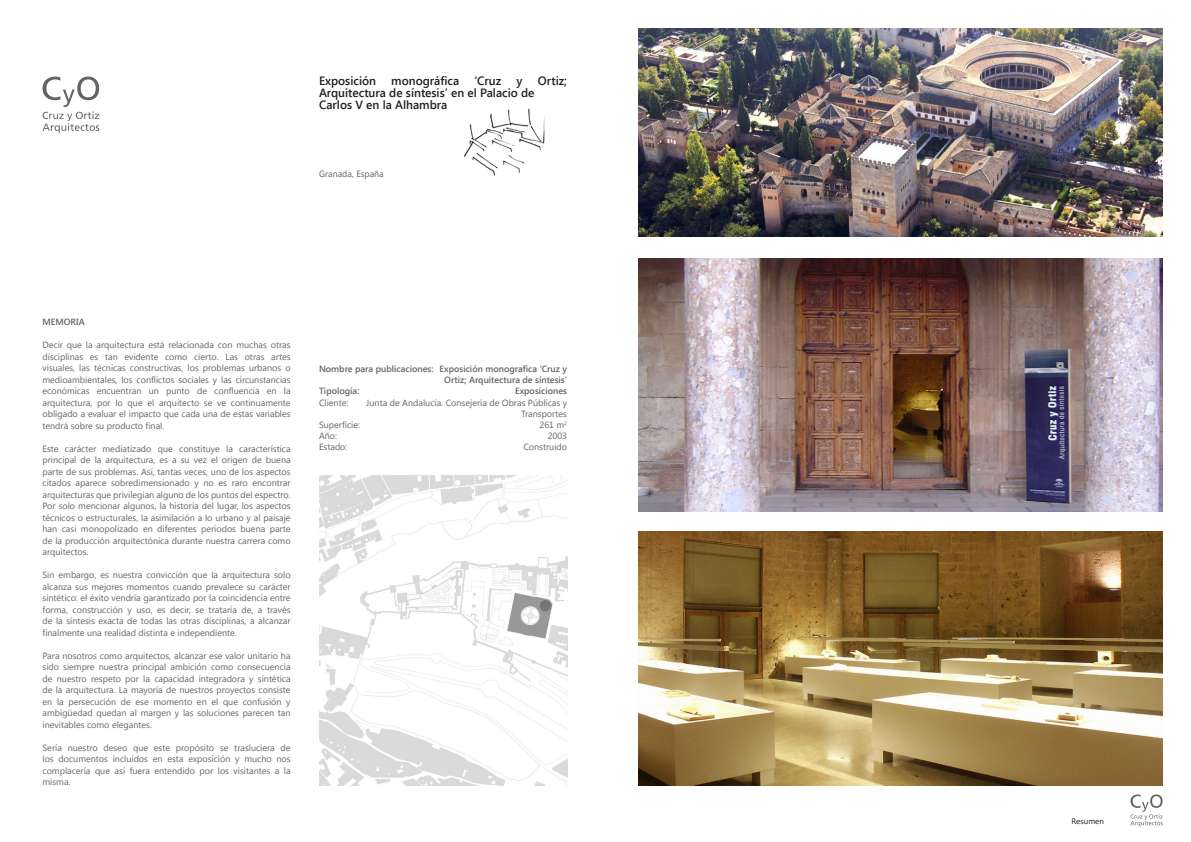
<style>
.page{position:relative;width:1191px;height:842px;background:#fff}
.page>*{position:absolute;margin:0;border:0;box-sizing:border-box;transform-origin:0 0}
.t1{font:600 12px "Segoe UI";color:#231f20}
.t2{font:9px/11.5px "Segoe UI";color:#646464;text-align:justify}
.t3{font:600 9px/11px "Segoe UI";color:#646464;text-align:right}
.t4{font:8px "Segoe UI";color:#231f20}
</style>
<div class="page">
<img style="left:319px;top:475px;width:248px;height:310px">
<img style="left:638px;top:532px;width:524px;height:253px">
<img style="left:638px;top:28px;width:524px;height:209px">
<img style="left:638px;top:258px;width:524px;height:253px">
<img style="left:463px;top:108px;width:82px;height:68px">
<svg style="left:43px;top:77px;width:56px;height:56px"></svg>
<svg style="left:1130px;top:794px;width:32px;height:32px"></svg>
<p class="t1" style="left:319px;top:73px;width:59px">Exposición</p>
<p class="t1" style="left:391px;top:73px;width:70px">monográfica</p>
<p class="t1" style="left:474px;top:73px;width:28px">‘Cruz</p>
<p class="t1" style="left:516px;top:73px;width:8px">y</p>
<p class="t1" style="left:538px;top:73px;width:31px">Ortiz;</p>
<p class="t1" style="left:319px;top:85px;width:217px">Arquitectura de síntesis’ en el Palacio de</p>
<p class="t1" style="left:319px;top:97px;width:130px">Carlos V en la Alhambra</p>
<p class="t2" style="left:319px;top:167px;width:66px">Granada, España</p>
<p class="t3" style="left:43px;top:316px;width:44px">MEMORIA</p>
<p class="t2" style="left:43px;top:339px;width:250px">Decir que la arquitectura está relacionada con muchas otras disciplinas es tan evidente como cierto. Las otras artes visuales, las técnicas constructivas, los problemas urbanos o medioambientales, los conflictos sociales y las circunstancias económicas encuentran un punto de confluencia en la arquitectura, por lo que el arquitecto se ve continuamente obligado a evaluar el impacto que cada una de estas variables tendrá sobre su producto final.</p>
<p class="t2" style="left:43px;top:442px;width:250px">Este carácter mediatizado que constituye la característica principal de la arquitectura, es a su vez el origen de buena parte de sus problemas. Así, tantas veces, uno de los aspectos citados aparece sobredimensionado y no es raro encontrar arquitecturas que privilegian alguno de los puntos del espectro.<br>Por solo mencionar algunos, la historia del lugar, los aspectos técnicos o estructurales, la asimilación a lo urbano y al paisaje han casi monopolizado en diferentes periodos buena parte de la producción arquitectónica durante nuestra carrera como arquitectos.</p>
<p class="t2" style="left:43px;top:569px;width:250px">Sin embargo, es nuestra convicción que la arquitectura solo alcanza sus mejores momentos cuando prevalece su carácter sintético: el éxito vendría garantizado por la coincidencia entre forma, construcción y uso, es decir, se trataría de, a través de la síntesis exacta de todas las otras disciplinas, a alcanzar finalmente una realidad distinta e independiente.</p>
<p class="t2" style="left:43px;top:649px;width:250px">Para nosotros como arquitectos, alcanzar ese valor unitario ha sido siempre nuestra principal ambición como consecuencia de nuestro respeto por la capacidad integradora y sintética de la arquitectura. La mayoría de nuestros proyectos consiste en la persecución de ese momento en el que confusión y ambigüedad quedan al margen y las soluciones parecen tan inevitables como elegantes.</p>
<p class="t2" style="left:43px;top:741px;width:250px">Sería nuestro deseo que este propósito se trasluciera de los documentos incluidos en esta exposición y mucho nos complacería que así fuera entendido por los visitantes a la misma.</p>
<p class="t3" style="left:319px;top:363px;width:250px">Nombre para publicaciones: Exposición monografica ‘Cruz y<br>Ortiz; Arquitectura de síntesis’</p>
<p class="t3" style="left:319px;top:385px;width:42px">Tipología:</p>
<p class="t3" style="left:515px;top:385px;width:54px">Exposiciones</p>
<p class="t2" style="left:319px;top:396px;width:31px">Cliente:</p>
<p class="t2" style="left:366px;top:396px;width:202px;text-align:right">Junta de Andalucía. Consejería de Obras Públicas y<br>Transportes</p>
<p class="t2" style="left:319px;top:419px;width:42px">Superficie:</p>
<p class="t2" style="left:539px;top:419px;width:29px">261 m<sup>2</sup></p>
<p class="t2" style="left:319px;top:430px;width:20px">Año:</p>
<p class="t2" style="left:548px;top:430px;width:21px">2003</p>
<p class="t2" style="left:319px;top:441px;width:30px">Estado:</p>
<p class="t2" style="left:523px;top:441px;width:45px">Construido</p>
<p class="t4" style="left:1071px;top:816px;width:34px">Resumen</p>
</div>
